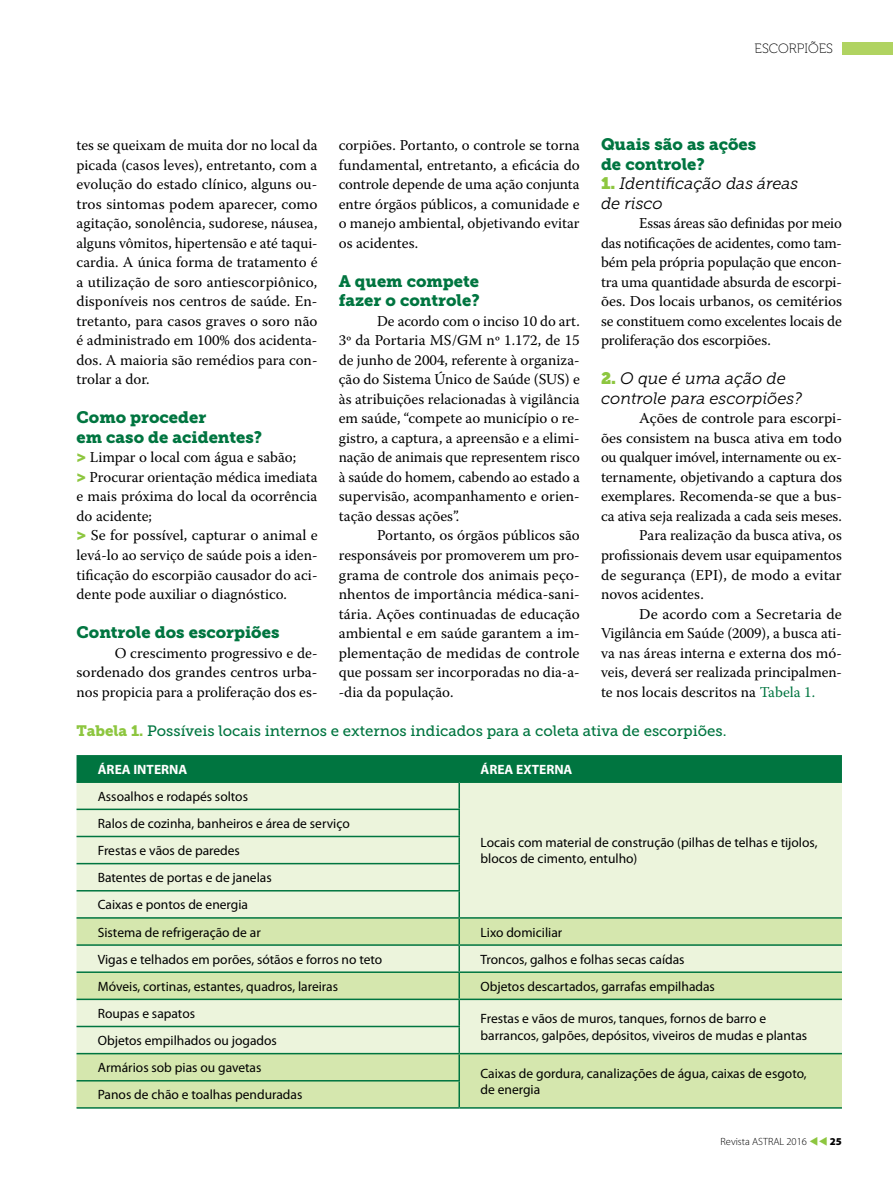
<style>
.page{position:relative;width:893px;height:1191px;background:#fff}
.page>*{position:absolute;margin:0;border:0;box-sizing:border-box;transform-origin:0 0}
.t1{font:16.5px/19.5px "Museo Slab 900";color:#007540}
.t2{font:italic 16.5px/19.5px "Museo Slab 300";color:#000}
.t3{font:15px/19.5px "Warnock Pro";color:#000;text-align:justify}
.t4{font:15px "Museo Slab 500";color:#007540}
.t5{font:13.5px/27.2px "Myriad Pro";color:#000}
.t6{font:700 13.5px "Myriad Pro";color:#fff}
.t7{font:13.5px "Museo 100";color:#000}
.t8{font:300 10.5px "Myriad Pro";color:#000}
.s1{font-family:"Museo Slab";color:#8dc63f}
.s2{font-family:"Museo Slab";font-style:normal;color:#8dc63f}
.s3{color:#007540}
.s4{font-family:"Museo Slab 900";color:#8dc63f}
.s5{color:#8dc63f}
.s6{font-weight:900}
</style>
<div class="page">
<div style="left:842px;top:42px;width:51px;height:13px;background:#b0d361"></div>
<div style="left:77px;top:755px;width:765px;height:26px;background:#007540"></div>
<div style="left:77px;top:783px;width:765px;height:134px;background:#ecf4dc"></div>
<svg style="left:77px;top:918px;width:765px;height:189px;background:#dbeabf"></svg>
<hr style="left:77px;top:781px;width:382px;height:2px;background:#007540">
<hr style="left:459px;top:781px;width:383px;height:2px;background:#007540">
<hr style="left:77px;top:808px;width:383px;height:2px;background:#007540">
<hr style="left:77px;top:835px;width:383px;height:2px;background:#007540">
<hr style="left:77px;top:863px;width:383px;height:1px;background:#007540">
<hr style="left:77px;top:890px;width:383px;height:1px;background:#007540">
<hr style="left:77px;top:917px;width:382px;height:1px;background:#007540">
<hr style="left:459px;top:917px;width:383px;height:1px;background:#007540">
<hr style="left:77px;top:944px;width:382px;height:1px;background:#007540">
<hr style="left:459px;top:944px;width:383px;height:1px;background:#007540">
<hr style="left:77px;top:971px;width:382px;height:2px;background:#007540">
<hr style="left:459px;top:971px;width:383px;height:2px;background:#007540">
<hr style="left:77px;top:998px;width:382px;height:2px;background:#007540">
<hr style="left:459px;top:998px;width:383px;height:2px;background:#007540">
<hr style="left:77px;top:1025px;width:383px;height:2px;background:#007540">
<hr style="left:77px;top:1052px;width:382px;height:2px;background:#007540">
<hr style="left:459px;top:1052px;width:383px;height:2px;background:#007540">
<hr style="left:459px;top:1107px;width:383px;height:1px;background:#007540">
<hr style="left:77px;top:1080px;width:383px;height:1px;background:#007540">
<hr style="left:77px;top:1107px;width:382px;height:1px;background:#007540">
<hr style="left:458px;top:783px;width:2px;height:25px;background:#007540">
<hr style="left:458px;top:810px;width:2px;height:25px;background:#007540">
<hr style="left:458px;top:837px;width:2px;height:26px;background:#007540">
<hr style="left:458px;top:864px;width:2px;height:26px;background:#007540">
<hr style="left:458px;top:891px;width:2px;height:26px;background:#007540">
<hr style="left:458px;top:918px;width:2px;height:26px;background:#007540">
<hr style="left:458px;top:945px;width:2px;height:26px;background:#007540">
<hr style="left:458px;top:973px;width:2px;height:25px;background:#007540">
<hr style="left:458px;top:1000px;width:2px;height:25px;background:#007540">
<hr style="left:458px;top:1027px;width:2px;height:25px;background:#007540">
<hr style="left:458px;top:1054px;width:2px;height:26px;background:#007540">
<hr style="left:458px;top:1081px;width:2px;height:26px;background:#007540">
<p class="t7" style="left:755px;top:42px;width:80px">ESCORPIÕES</p>
<p class="t3" style="left:77px;top:135px;width:243px">tes se queixam de muita dor no local da picada (casos leves), entretanto, com a evolução do estado clínico, alguns ou&shy;tros sintomas podem aparecer, como agitação, sonolência, sudorese, náusea, alguns vômitos, hipertensão e até taqui&shy;cardia. A única forma de tratamento é a utilização de soro antiescorpiônico, disponíveis nos centros de saúde. En&shy;tretanto, para casos graves o soro não é administrado em 100% dos acidenta&shy;dos. A maioria são remédios para con&shy;trolar a dor.</p>
<p class="t1" style="left:77px;top:408px;width:187px">Como proceder<br>em caso de acidentes?</p>
<p class="t3" style="left:77px;top:447px;width:243px;text-align:left"><span class="s1">&gt;</span> Limpar o local com água e sabão;<br><span class="s1">&gt;</span> Procurar orientação médica imediata e mais próxima do local da ocorrência do acidente;<br><span class="s1">&gt;</span> Se for possível, capturar o animal e levá-lo ao serviço de saúde pois a iden&shy;tificação do escorpião causador do aci&shy;dente pode auxiliar o diagnóstico.</p>
<p class="t1" style="left:77px;top:622px;width:204px">Controle dos escorpiões</p>
<p class="t3" style="left:77px;top:642px;width:242px;text-indent:38px">O crescimento progressivo e de&shy;sordenado dos grandes centros urba&shy;nos propicia para a proliferação dos es-</p>
<p class="t3" style="left:339px;top:135px;width:242px">corpiões. Portanto, o controle se torna fundamental, entretanto, a eficácia do controle depende de uma ação conjunta entre órgãos públicos, a comunidade e o manejo ambiental, objetivando evitar os acidentes.</p>
<p class="t1" style="left:339px;top:271px;width:142px">A quem compete fazer o controle?</p>
<p class="t3" style="left:339px;top:311px;width:243px;text-indent:38px">De acordo com o inciso 10 do art.<br>3º da Portaria MS/GM nº 1.172, de 15 de junho de 2004, referente à organiza&shy;ção do Sistema Único de Saúde (SUS) e às atribuições relacionadas à vigilância em saúde, “compete ao município o re&shy;gistro, a captura, a apreensão e a elimi&shy;nação de animais que representem risco à saúde do homem, cabendo ao estado a supervisão, acompanhamento e orien&shy;tação dessas ações”.</p>
<p class="t3" style="left:339px;top:525px;width:243px;text-indent:38px">Portanto, os órgãos públicos são responsáveis por promoverem um pro&shy;grama de controle dos animais peço&shy;nhentos de importância médica-sani&shy;tária. Ações continuadas de educação ambiental e em saúde garantem a im&shy;plementação de medidas de controle que possam ser incorporadas no dia-a--dia da população.</p>
<p class="t1" style="left:601px;top:135px;width:157px">Quais são as ações de controle?</p>
<p class="t2" style="left:601px;top:174px;width:199px"><span class="s2">1.</span> Identificação das áreas de risco</p>
<p class="t3" style="left:601px;top:213px;width:242px;text-indent:38px">Essas áreas são definidas por meio das notificações de acidentes, como tam&shy;bém pela própria população que encon&shy;tra uma quantidade absurda de escorpi&shy;ões. Dos locais urbanos, os cemitérios se constituem como excelentes locais de proliferação dos escorpiões.</p>
<p class="t2" style="left:601px;top:369px;width:203px"><span class="s2">2.</span> O que é uma ação de controle para escorpiões?</p>
<p class="t3" style="left:639px;top:408px;width:204px">Ações de controle para escorpi-</p>
<p class="t3" style="left:601px;top:428px;width:242px">ões consistem na busca ativa em todo</p>
<p class="t3" style="left:601px;top:447px;width:242px">ou qualquer imóvel, internamente ou ex-</p>
<p class="t3" style="left:601px;top:467px;width:243px">ternamente, objetivando a captura dos</p>
<p class="t3" style="left:601px;top:486px;width:242px">exemplares. Recomenda-se que a bus-</p>
<p class="t3" style="left:601px;top:506px;width:242px">ca ativa seja realizada a cada seis meses.</p>
<p class="t3" style="left:639px;top:525px;width:204px">Para realização da busca ativa, os</p>
<p class="t3" style="left:601px;top:545px;width:242px">profissionais devem usar equipamentos</p>
<p class="t3" style="left:601px;top:564px;width:242px">de segurança (EPI), de modo a evitar</p>
<p class="t3" style="left:601px;top:584px;width:104px">novos acidentes.</p>
<p class="t3" style="left:639px;top:603px;width:204px">De acordo com a Secretaria de</p>
<p class="t3" style="left:601px;top:623px;width:242px">Vigilância em Saúde (2009), a busca ati-</p>
<p class="t3" style="left:601px;top:642px;width:242px">va nas áreas interna e externa dos mó-</p>
<p class="t3" style="left:601px;top:662px;width:242px">veis, deverá ser realizada principalmen-</p>
<p class="t3" style="left:601px;top:681px;width:216px">te nos locais descritos na <span class="s3">Tabela 1.</span></p>
<p class="t4" style="left:77px;top:722px;width:651px"><span class="s4">Tabela 1.</span> Possíveis locais internos e externos indicados para a coleta ativa de escorpiões.</p>
<p class="t6" style="left:98px;top:761px;width:91px">ÁREA INTERNA</p>
<p class="t6" style="left:480px;top:761px;width:94px">ÁREA EXTERNA</p>
<p class="t5" style="left:98px;top:783px;width:152px">Assoalhos e rodapés soltos</p>
<p class="t5" style="left:480px;top:834px;width:339px;line-height:16.5px">Locais com material de construção (pilhas de telhas e tijolos, blocos de cimento, entulho)</p>
<p class="t5" style="left:98px;top:810px;width:254px">Ralos de cozinha, banheiros e área de serviço<br>Frestas e vãos de paredes<br>Batentes de portas e de janelas<br>Caixas e pontos de energia<br>Sistema de refrigeração de ar</p>
<p class="t5" style="left:480px;top:918px;width:83px">Lixo domiciliar</p>
<p class="t5" style="left:98px;top:946px;width:286px">Vigas e telhados em porões, sótãos e forros no teto</p>
<p class="t5" style="left:480px;top:946px;width:206px">Troncos, galhos e folhas secas caídas</p>
<p class="t5" style="left:98px;top:973px;width:242px">Móveis, cortinas, estantes, quadros, lareiras</p>
<p class="t5" style="left:480px;top:973px;width:236px">Objetos descartados, garrafas empilhadas</p>
<p class="t5" style="left:98px;top:1000px;width:99px">Roupas e sapatos</p>
<p class="t5" style="left:480px;top:1010px;width:328px;line-height:16.5px">Frestas e vãos de muros, tanques, fornos de barro e barrancos, galpões, depósitos, viveiros de mudas e plantas</p>
<p class="t5" style="left:98px;top:1027px;width:181px">Objetos empilhados ou jogados<br>Armários sob pias ou gavetas</p>
<p class="t5" style="left:480px;top:1065px;width:328px;line-height:16.5px">Caixas de gordura, canalizações de água, caixas de esgoto, de energia</p>
<p class="t5" style="left:98px;top:1081px;width:206px">Panos de chão e toalhas penduradas</p>
<p class="t8" style="left:720px;top:1135px;width:123px">Revista ASTRAL 2016 <span class="s5">▼▼</span> <span class="s6">25</span></p>
</div>
